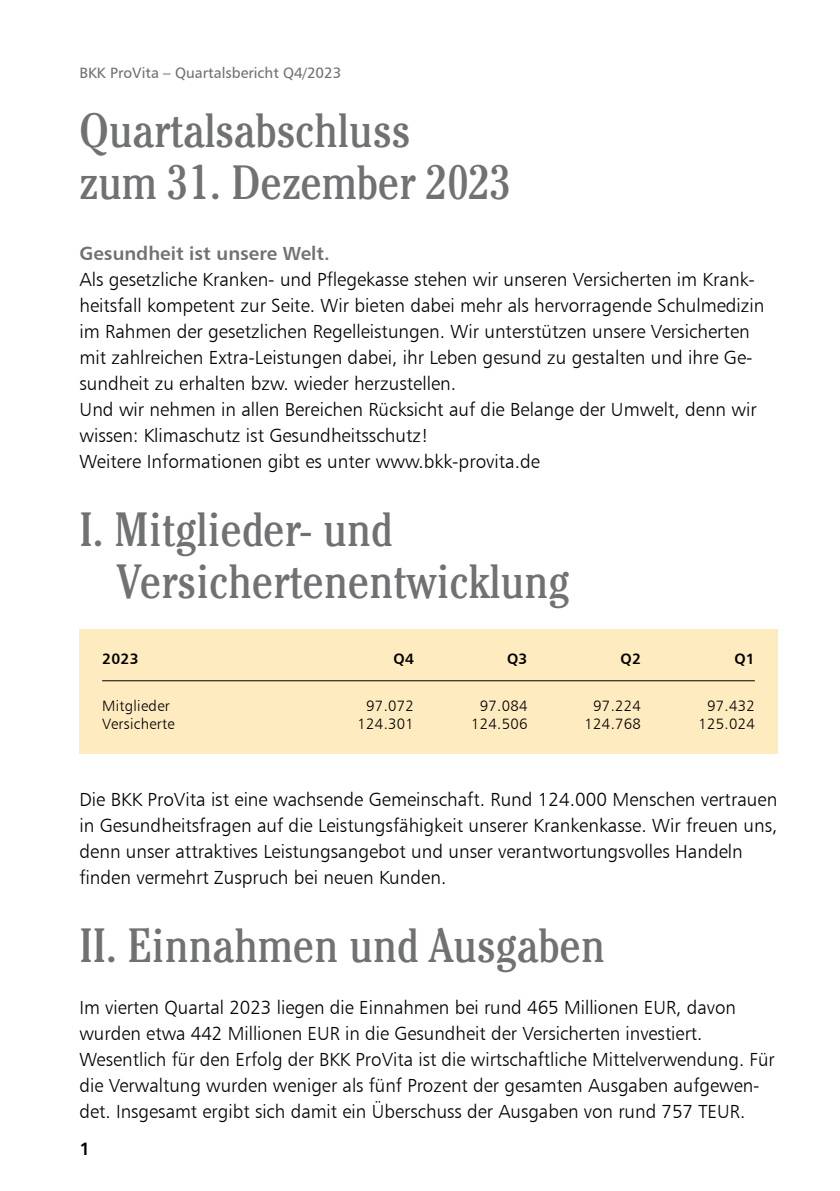
<style>
.page{position:relative;width:840px;height:1191px;background:#fff}
.page>*{position:absolute;margin:0;border:0;box-sizing:border-box;transform-origin:0 0}
.t1{font:condensed 48px/52px "Cheltenham Std";color:#707172}
.t2{font:19px/26px "Humanist 777 BT Light B";color:#000}
.t3{font:19px "Humanist 777 BT Bold B";color:#707172}
.t4{font:18px "Humanist 777 BT Bold B";color:#000}
.t5{font:15px "Humanist 777 BT Light B";letter-spacing:.02em;color:#000}
.t6{font:15px "Humanist 777 BT Roman B";color:#707172}
.t7{font:15px "Humanist 777 BT Bold B";letter-spacing:.02em;color:#000}
</style>
<div class="page">
<div style="left:79px;top:629px;width:698px;height:125px;background:#ffebc0"></div>
<hr style="left:102px;top:680px;width:652px;height:1px;background:#000">
<p class="t6" style="left:79px;top:63px;width:263px">BKK ProVita – Quartalsbericht Q4/2023</p>
<h1 class="t1" style="left:79px;top:104px;width:433px">Quartalsabschluss<br>zum 31. Dezember 2023</h1>
<p class="t3" style="left:79px;top:241px;width:252px">Gesundheit ist unsere Welt.</p>
<p class="t2" style="left:79px;top:266px;width:686px">Als gesetzliche Kranken- und Pflegekasse stehen wir unseren Versicherten im Krank&shy;heitsfall kompetent zur Seite. Wir bieten dabei mehr als hervorragende Schulmedizin im Rahmen der gesetzlichen Regelleistungen. Wir unterstützen unsere Versicherten mit zahlreichen Extra-Leistungen dabei, ihr Leben gesund zu gestalten und ihre Ge&shy;sundheit zu erhalten bzw. wieder herzustellen.<br>Und wir nehmen in allen Bereichen Rücksicht auf die Belange der Umwelt, denn wir wissen: Klimaschutz ist Gesundheitsschutz!<br>Weitere Informationen gibt es unter www.bkk-provita.de</p>
<h1 class="t1" style="left:117px;top:503px;width:454px;text-indent:-37px">I. Mitglieder- und<br>Versichertenentwicklung</h1>
<p class="t7" style="left:102px;top:649px;width:38px">2023</p>
<p class="t7" style="left:393px;top:649px;width:22px">Q4</p>
<p class="t7" style="left:506px;top:649px;width:22px">Q3</p>
<p class="t7" style="left:620px;top:649px;width:22px">Q2</p>
<p class="t7" style="left:734px;top:649px;width:22px">Q1</p>
<p class="t5" style="left:102px;top:696px;width:69px">Mitglieder</p>
<p class="t5" style="left:366px;top:696px;width:49px">97.072</p>
<p class="t5" style="left:479px;top:696px;width:49px">97.084</p>
<p class="t5" style="left:593px;top:696px;width:49px">97.224</p>
<p class="t5" style="left:706px;top:696px;width:49px">97.432</p>
<p class="t5" style="left:102px;top:714px;width:74px">Versicherte</p>
<p class="t5" style="left:357px;top:714px;width:58px">124.301</p>
<p class="t5" style="left:471px;top:714px;width:58px">124.506</p>
<p class="t5" style="left:584px;top:714px;width:58px">124.768</p>
<p class="t5" style="left:698px;top:714px;width:58px">125.024</p>
<p class="t2" style="left:79px;top:786px;width:699px">Die BKK ProVita ist eine wachsende Gemeinschaft. Rund 124.000 Menschen vertrauen in Gesundheitsfragen auf die Leistungsfähigkeit unserer Krankenkasse. Wir freuen uns, denn unser attraktives Leistungsangebot und unser verantwortungsvolles Handeln finden vermehrt Zuspruch bei neuen Kunden.</p>
<h1 class="t1" style="left:79px;top:919px;width:527px">II. Einnahmen und Ausgaben</h1>
<p class="t2" style="left:79px;top:994px;width:696px">Im vierten Quartal 2023 liegen die Einnahmen bei rund 465 Millionen EUR, davon wurden etwa 442 Millionen EUR in die Gesundheit der Versicherten investiert.<br>Wesentlich für den Erfolg der BKK ProVita ist die wirtschaftliche Mittelverwendung. Für die Verwaltung wurden weniger als fünf Prozent der gesamten Ausgaben aufgewen&shy;det. Insgesamt ergibt sich damit ein Überschuss der Ausgaben von rund 757 TEUR.</p>
<p class="t4" style="left:79px;top:1137px;width:12px">1</p>
</div>
